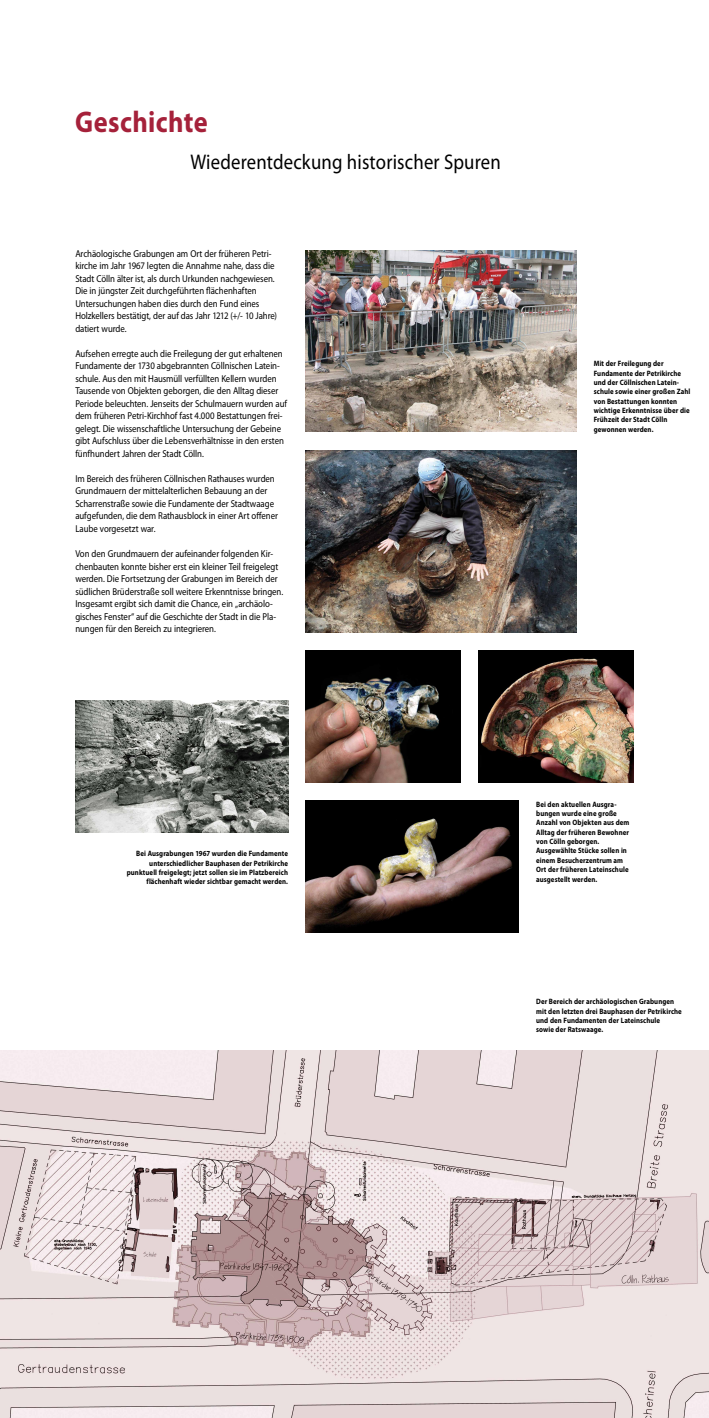
<style>
.page{position:relative;width:709px;height:1418px;background:#fff}
.page>*{position:absolute;margin:0;border:0;box-sizing:border-box;transform-origin:0 0}
.t1{font:700 30px "Myriad Pro";letter-spacing:.015em;color:#a5213a;scale:.88 1}
.t2{font:21.25px "Myriad Pro";letter-spacing:.01em;color:#000;scale:.88 1}
.t3{font:10px "Myriad Pro";letter-spacing:-.005em;color:#000;scale:.88 1}
.t4{font:700 7.75px/9.4px "Myriad Pro";letter-spacing:.01em;color:#000;scale:.88 1}
</style>
<div class="page">
<img style="left:306px;top:450px;width:270px;height:182px">
<img style="left:306px;top:250px;width:270px;height:182px">
<img style="left:75px;top:700px;width:213px;height:132px">
<img style="left:306px;top:650px;width:155px;height:132px">
<img style="left:478px;top:650px;width:155px;height:132px">
<img style="left:306px;top:800px;width:212px;height:132px">
<img style="left:0;top:1050px;width:709px;height:367px">
<h1 class="t1" style="left:75px;top:102px;width:152px">Geschichte</h1>
<p class="t2" style="left:190px;top:149px;width:354px">Wiederentdeckung historischer Spuren</p>
<p class="t3" style="left:75px;top:247px;width:224px">Archäologische Grabungen am Ort der früheren Petri-</p>
<p class="t3" style="left:75px;top:260px;width:228px">kirche im Jahr 1967 legten die Annahme nahe, dass die</p>
<p class="t3" style="left:75px;top:272px;width:228px">Stadt Cölln älter ist, als durch Urkunden nachgewiesen.</p>
<p class="t3" style="left:75px;top:285px;width:207px">Die in jüngster Zeit durchgeführten flächenhaften</p>
<p class="t3" style="left:75px;top:297px;width:211px">Untersuchungen haben dies durch den Fund eines</p>
<p class="t3" style="left:75px;top:310px;width:231px">Holzkellers bestätigt, der auf das Jahr 1212 (+/- 10 Jahre)</p>
<p class="t3" style="left:75px;top:322px;width:60px">datiert wurde.</p>
<p class="t3" style="left:75px;top:347px;width:237px">Aufsehen erregte auch die Freilegung der gut erhaltenen</p>
<p class="t3" style="left:75px;top:360px;width:234px">Fundamente der 1730 abgebrannten Cöllnischen Latein-</p>
<p class="t3" style="left:75px;top:372px;width:230px">schule. Aus den mit Hausmüll verfüllten Kellern wurden</p>
<p class="t3" style="left:75px;top:385px;width:232px">Tausende von Objekten geborgen, die den Alltag dieser</p>
<p class="t3" style="left:75px;top:397px;width:242px">Periode beleuchten. Jenseits der Schulmauern wurden auf</p>
<p class="t3" style="left:75px;top:410px;width:237px">dem früheren Petri-Kirchhof fast 4.000 Bestattungen frei-</p>
<p class="t3" style="left:75px;top:422px;width:235px">gelegt. Die wissenschaftliche Untersuchung der Gebeine</p>
<p class="t3" style="left:75px;top:435px;width:238px">gibt Aufschluss über die Lebensverhältnisse in den ersten</p>
<p class="t3" style="left:75px;top:447px;width:148px">fünfhundert Jahren der Stadt Cölln.</p>
<p class="t3" style="left:75px;top:472px;width:228px">Im Bereich des früheren Cöllnischen Rathauses wurden</p>
<p class="t3" style="left:75px;top:485px;width:220px">Grundmauern der mittelalterlichen Bebauung an der</p>
<p class="t3" style="left:75px;top:497px;width:227px">Scharrenstraße sowie die Fundamente der Stadtwaage</p>
<p class="t3" style="left:75px;top:510px;width:232px">aufgefunden, die dem Rathausblock in einer Art offener</p>
<p class="t3" style="left:75px;top:522px;width:93px">Laube vorgesetzt war.</p>
<p class="t3" style="left:75px;top:547px;width:226px">Von den Grundmauern der aufeinander folgenden Kir-</p>
<p class="t3" style="left:75px;top:560px;width:232px">chenbauten konnte bisher erst ein kleiner Teil freigelegt</p>
<p class="t3" style="left:75px;top:572px;width:231px">werden. Die Fortsetzung der Grabungen im Bereich der</p>
<p class="t3" style="left:75px;top:585px;width:238px">südlichen Brüderstraße soll weitere Erkenntnisse bringen.</p>
<p class="t3" style="left:75px;top:597px;width:226px">Insgesamt ergibt sich damit die Chance, ein „archäolo-</p>
<p class="t3" style="left:75px;top:610px;width:229px">gisches Fenster“ auf die Geschichte der Stadt in die Pla-</p>
<p class="t3" style="left:75px;top:622px;width:161px">nungen für den Bereich zu integrieren.</p>
<p class="t4" style="left:594px;top:358px;width:111px">Mit der Freilegung der<br>Fundamente der Petrikirche und der Cöllnischen Latein&shy;schule sowie einer großen Zahl von Bestattungen konnten wichtige Erkenntnisse über die<br>Frühzeit der Stadt Cölln gewonnen werden.</p>
<p class="t4" style="left:136px;top:848px;width:174px">Bei Ausgrabungen 1967 wurden die Fundamente</p>
<p class="t4" style="left:149px;top:858px;width:159px">unterschiedlicher Bauphasen der Petrikirche</p>
<p class="t4" style="left:127px;top:867px;width:185px">punktuell freigelegt; jetzt sollen sie im Platzbereich</p>
<p class="t4" style="left:146px;top:876px;width:162px">flächenhaft wieder sichtbar gemacht werden.</p>
<p class="t4" style="left:536px;top:799px;width:93px">Bei den aktuellen Ausgra-</p>
<p class="t4" style="left:536px;top:808px;width:93px">bungen wurde eine große</p>
<p class="t4" style="left:536px;top:817px;width:107px">Anzahl von Objekten aus dem</p>
<p class="t4" style="left:536px;top:827px;width:107px">Alltag der früheren Bewohner</p>
<p class="t4" style="left:536px;top:836px;width:73px">von Cölln geborgen.</p>
<p class="t4" style="left:536px;top:846px;width:105px">Ausgewählte Stücke sollen in</p>
<p class="t4" style="left:536px;top:855px;width:100px">einem Besucherzentrum am</p>
<p class="t4" style="left:536px;top:864px;width:106px">Ort der früheren Lateinschule</p>
<p class="t4" style="left:536px;top:874px;width:71px">ausgestellt werden.</p>
<p class="t4" style="left:536px;top:996px;width:158px">Der Bereich der archäologischen Grabungen</p>
<p class="t4" style="left:536px;top:1005px;width:167px">mit den letzten drei Bauphasen der Petrikirche</p>
<p class="t4" style="left:536px;top:1015px;width:142px">und den Fundamenten der Lateinschule</p>
<p class="t4" style="left:536px;top:1024px;width:78px">sowie der Ratswaage.</p>
</div>
